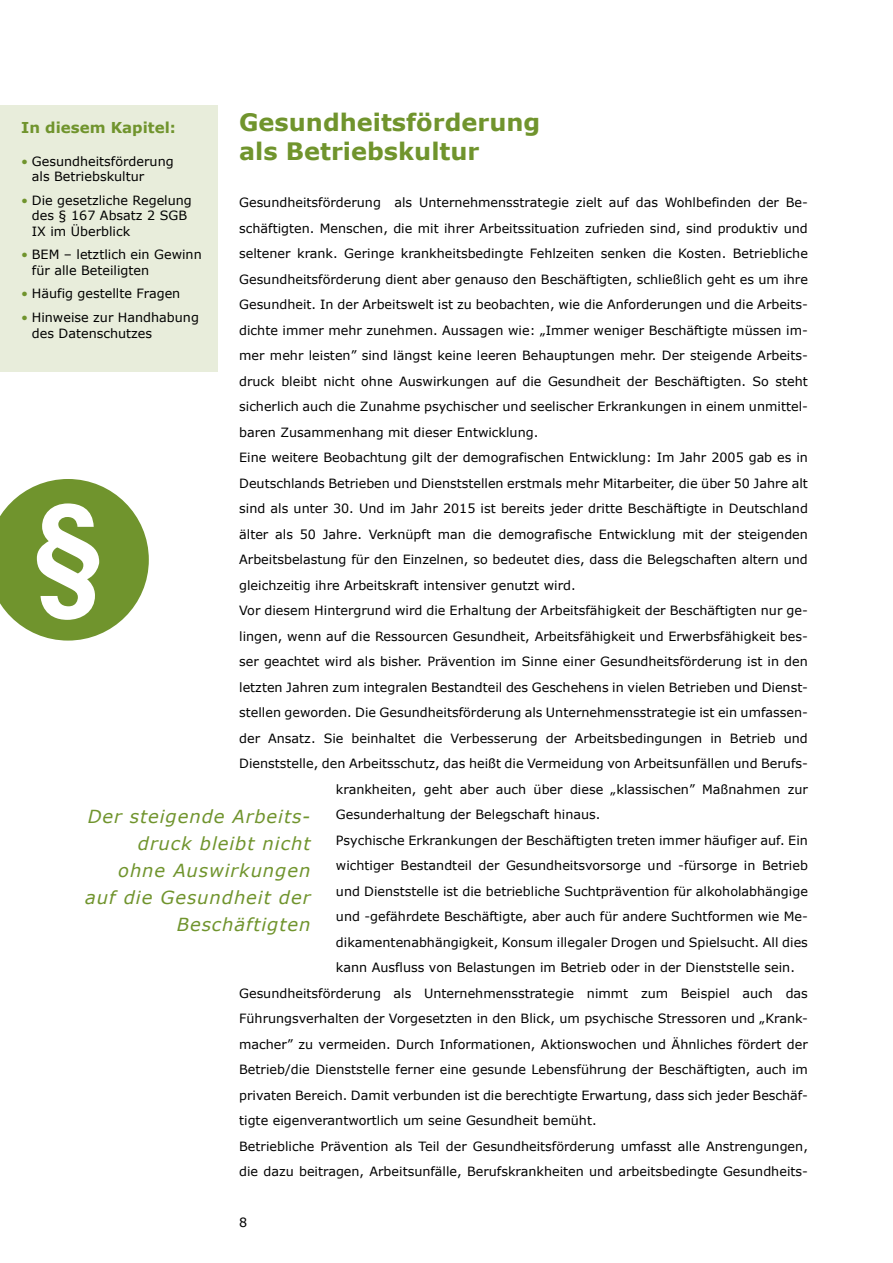
<style>
.page{position:relative;width:893px;height:1263px;background:#fff}
.page>*{position:absolute;margin:0;border:0;box-sizing:border-box;transform-origin:0 0}
.t1{font:700 24px/28.8px "Verdana";color:#70942d}
.t2{font:italic 18px/27px "Verdana";letter-spacing:.05em;color:#70942d;text-align:right}
.t3{font:700 15px "Verdana";color:#70942d}
.t4{font:12.75px/25.5px "Verdana";color:#000}
.s1{color:#70942d}
</style>
<div class="page">
<div style="left:0;top:105px;width:218px;height:266px;background:#e8eddb"></div>
<svg style="left:0;top:479px;width:149px;height:162px"></svg>
<h2 class="t1" style="left:239px;top:108px;width:303px">Gesundheitsförderung als Betriebskultur</h2>
<p class="t4" style="left:239px;top:190px;width:570px;text-align:justify">Gesundheitsförderung als Unternehmensstrategie zielt auf das Wohlbefinden der Be&shy;schäftigten. Menschen, die mit ihrer Arbeitssituation zufrieden sind, sind produktiv und seltener krank. Geringe krankheitsbedingte Fehlzeiten senken die Kosten. Betriebliche Gesundheitsförderung dient aber genauso den Beschäftigten, schließlich geht es um ihre Gesundheit. In der Arbeitswelt ist zu beobachten, wie die Anforderungen und die Arbeits&shy;dichte immer mehr zunehmen. Aussagen wie: „Immer weniger Beschäftigte müssen im&shy;mer mehr leisten” sind längst keine leeren Behauptungen mehr. Der steigende Arbeits&shy;druck bleibt nicht ohne Auswirkungen auf die Gesundheit der Beschäftigten. So steht sicherlich auch die Zunahme psychischer und seelischer Erkrankungen in einem unmittel&shy;baren Zusammenhang mit dieser Entwicklung.</p>
<p class="t4" style="left:239px;top:445px;width:570px;text-align:justify">Eine weitere Beobachtung gilt der demografischen Entwicklung: Im Jahr 2005 gab es in Deutschlands Betrieben und Dienststellen erstmals mehr Mitarbeiter, die über 50 Jahre alt sind als unter 30. Und im Jahr 2015 ist bereits jeder dritte Beschäftigte in Deutschland älter als 50 Jahre. Verknüpft man die demografische Entwicklung mit der steigenden Arbeitsbelastung für den Einzelnen, so bedeutet dies, dass die Belegschaften altern und gleichzeitig ihre Arbeitskraft intensiver genutzt wird.</p>
<p class="t4" style="left:239px;top:598px;width:570px">Vor diesem Hintergrund wird die Erhaltung der Arbeitsfähigkeit der Beschäftigten nur ge-</p>
<p class="t4" style="left:239px;top:623px;width:570px">lingen, wenn auf die Ressourcen Gesundheit, Arbeitsfähigkeit und Erwerbsfähigkeit bes-</p>
<p class="t4" style="left:239px;top:649px;width:570px">ser geachtet wird als bisher. Prävention im Sinne einer Gesundheitsförderung ist in den</p>
<p class="t4" style="left:239px;top:674px;width:570px">letzten Jahren zum integralen Bestandteil des Geschehens in vielen Betrieben und Dienst-</p>
<p class="t4" style="left:239px;top:700px;width:570px">stellen geworden. Die Gesundheitsförderung als Unternehmensstrategie ist ein umfassen-</p>
<p class="t4" style="left:239px;top:725px;width:570px">der Ansatz. Sie beinhaltet die Verbesserung der Arbeitsbedingungen in Betrieb und</p>
<p class="t4" style="left:239px;top:751px;width:570px">Dienststelle, den Arbeitsschutz, das heißt die Vermeidung von Arbeitsunfällen und Berufs-</p>
<p class="t4" style="left:336px;top:776px;width:473px">krankheiten, geht aber auch über diese „klassischen” Maßnahmen zur</p>
<p class="t4" style="left:336px;top:802px;width:266px">Gesunderhaltung der Belegschaft hinaus.</p>
<p class="t4" style="left:336px;top:827px;width:473px;text-align:justify">Psychische Erkrankungen der Beschäftigten treten immer häufiger auf. Ein wichtiger Bestandteil der Gesundheitsvorsorge und -fürsorge in Betrieb und Dienststelle ist die betriebliche Suchtprävention für alkoholabhängige und -gefährdete Beschäftigte, aber auch für andere Suchtformen wie Me&shy;dikamentenabhängigkeit, Konsum illegaler Drogen und Spielsucht. All dies kann Ausfluss von Belastungen im Betrieb oder in der Dienststelle sein.</p>
<p class="t4" style="left:239px;top:980px;width:570px;text-align:justify">Gesundheitsförderung als Unternehmensstrategie nimmt zum Beispiel auch das Führungsverhalten der Vorgesetzten in den Blick, um psychische Stressoren und „Krank&shy;macher” zu vermeiden. Durch Informationen, Aktionswochen und Ähnliches fördert der Betrieb/die Dienststelle ferner eine gesunde Lebensführung der Beschäftigten, auch im privaten Bereich. Damit verbunden ist die berechtigte Erwartung, dass sich jeder Beschäf&shy;tigte eigenverantwortlich um seine Gesundheit bemüht.</p>
<p class="t4" style="left:239px;top:1133px;width:570px">Betriebliche Prävention als Teil der Gesundheitsförderung umfasst alle Anstrengungen, die dazu beitragen, Arbeitsunfälle, Berufskrankheiten und arbeitsbedingte Gesundheits-</p>
<h3 class="t3" style="left:21px;top:118px;width:156px">In diesem Kapitel:</h3>
<p class="t4" style="left:32px;top:154px;width:143px;line-height:15.3px;text-indent:-11px"><span class="s1">•</span> Gesundheitsförderung als Betriebskultur</p>
<p class="t4" style="left:32px;top:193px;width:161px;line-height:15.3px;text-indent:-11px"><span class="s1">•</span> Die gesetzliche Regelung des § 167 Absatz 2 SGB<br>IX im Überblick</p>
<p class="t4" style="left:32px;top:247px;width:171px;line-height:15.3px;text-indent:-11px"><span class="s1">•</span> BEM – letztlich ein Gewinn für alle Beteiligten</p>
<p class="t4" style="left:21px;top:281px;width:161px"><span class="s1">•</span> Häufig gestellte Fragen</p>
<p class="t4" style="left:32px;top:310px;width:169px;line-height:15.3px;text-indent:-11px"><span class="s1">•</span> Hinweise zur Handhabung des Datenschutzes</p>
<h2 class="t2" style="left:85px;top:803px;width:227px">Der steigende Arbeits&shy;druck bleibt nicht<br>ohne Aus wirkungen auf die Gesundheit der<br>Beschäftigten</h2>
<p class="t4" style="left:239px;top:1210px;width:10px">8</p>
</div>
